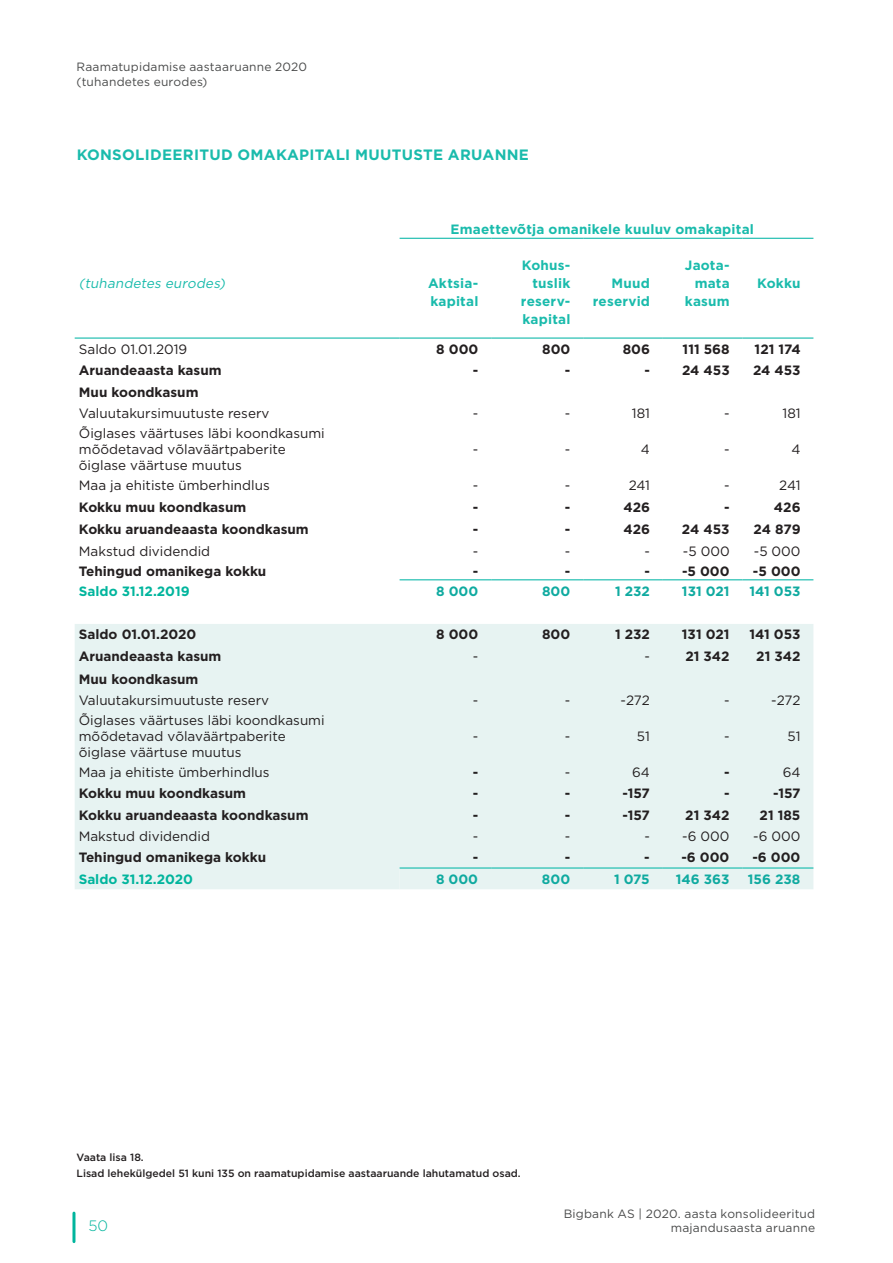
<style>
.page{position:relative;width:893px;height:1263px;background:#fff}
.page>*{position:absolute;margin:0;border:0;box-sizing:border-box;transform-origin:0 0}
.t1{font:700 15px "Gotham Pro";letter-spacing:.02em;color:#1abbac}
.t2{font:300 15px "Gotham Pro";color:#00b59d}
.t3{font:13.5px/16.2px "Gotham Pro";color:#231f20}
.t4{font:700 13.5px "Gotham Pro";color:#231f20}
.t5{font:700 13.5px/18px "Gotham Pro";letter-spacing:.015em;color:#1abbac;text-align:right}
.t6{font:700 13.5px "Gotham Pro";color:#0faaa0}
.t7{font:700 13.5px "Gotham Pro";color:#00b59d}
.t8{font:italic 13.5px "Gotham Pro";color:#1abbac}
.t9{font:12px/14.4px "Gotham";letter-spacing:.015em;color:#494a4a}
.t10{font:500 10.5px/15.6px "Gotham Pro";color:#231f20}
</style>
<div class="page">
<hr style="left:72px;top:1213px;width:3px;height:28px;background:#00b59d">
<div style="left:75px;top:624px;width:738px;height:265px;background:#e7f3f2"></div>
<div style="left:400px;top:868px;width:413px;height:21px;background:#e7f3f2"></div>
<hr style="left:75px;top:337px;width:325px;height:2px;background:#13baac">
<hr style="left:400px;top:337px;width:91px;height:2px;background:#13baac">
<hr style="left:491px;top:337px;width:92px;height:2px;background:#13baac">
<hr style="left:583px;top:337px;width:80px;height:2px;background:#13baac">
<hr style="left:663px;top:337px;width:79px;height:2px;background:#13baac">
<hr style="left:742px;top:337px;width:71px;height:2px;background:#13baac">
<hr style="left:400px;top:238px;width:91px;height:1px;background:#13baac">
<hr style="left:491px;top:238px;width:92px;height:1px;background:#13baac">
<hr style="left:583px;top:238px;width:80px;height:1px;background:#13baac">
<hr style="left:663px;top:238px;width:79px;height:1px;background:#13baac">
<hr style="left:742px;top:238px;width:71px;height:1px;background:#13baac">
<hr style="left:400px;top:579px;width:91px;height:1px;background:#13baac">
<hr style="left:400px;top:867px;width:91px;height:1px;background:#13baac">
<hr style="left:491px;top:579px;width:92px;height:1px;background:#13baac">
<hr style="left:491px;top:867px;width:92px;height:1px;background:#13baac">
<hr style="left:583px;top:579px;width:80px;height:1px;background:#13baac">
<hr style="left:583px;top:867px;width:80px;height:1px;background:#13baac">
<hr style="left:663px;top:579px;width:79px;height:1px;background:#13baac">
<hr style="left:663px;top:867px;width:79px;height:1px;background:#13baac">
<hr style="left:742px;top:579px;width:71px;height:1px;background:#13baac">
<hr style="left:742px;top:867px;width:71px;height:1px;background:#13baac">
<p class="t9" style="left:77px;top:60px;width:232px">Raamatupidamise aastaaruanne 2020 (tuhandetes eurodes)</p>
<p class="t1" style="left:77px;top:146px;width:454px">KONSOLIDEERITUD OMAKAPITALI MUUTUSTE ARUANNE</p>
<p class="t5" style="left:450px;top:220px;width:305px">Emaettevõtja omanikele kuuluv omakapital</p>
<p class="t8" style="left:79px;top:276px;width:150px">(tuhandetes eurodes)</p>
<p class="t5" style="left:428px;top:274px;width:52px;text-align:left">Aktsia&shy;kapital</p>
<p class="t5" style="left:521px;top:256px;width:51px">Kohus&shy;tuslik reserv&shy;kapital</p>
<p class="t5" style="left:593px;top:274px;width:59px">Muud reservid</p>
<p class="t5" style="left:685px;top:256px;width:46px">Jaota&shy;mata kasum</p>
<p class="t5" style="left:757px;top:274px;width:45px">Kokku</p>
<p class="t3" style="left:79px;top:341px;width:110px">Saldo 01.01.2019</p>
<p class="t4" style="left:436px;top:341px;width:44px">8 000</p>
<p class="t4" style="left:542px;top:341px;width:30px">800</p>
<p class="t4" style="left:623px;top:341px;width:29px">806</p>
<p class="t4" style="left:683px;top:341px;width:49px">111 568</p>
<p class="t4" style="left:755px;top:341px;width:48px">121 174</p>
<p class="t4" style="left:79px;top:363px;width:144px">Aruandeaasta kasum</p>
<p class="t4" style="left:473px;top:363px;width:7px">-</p>
<p class="t4" style="left:565px;top:363px;width:7px">-</p>
<p class="t4" style="left:645px;top:363px;width:87px">- 24 453</p>
<p class="t4" style="left:753px;top:363px;width:49px">24 453</p>
<p class="t4" style="left:79px;top:384px;width:121px">Muu koondkasum</p>
<p class="t3" style="left:79px;top:405px;width:192px">Valuutakursimuutuste reserv</p>
<p class="t3" style="left:473px;top:405px;width:7px">-</p>
<p class="t3" style="left:565px;top:405px;width:7px">-</p>
<p class="t3" style="left:632px;top:405px;width:20px">181</p>
<p class="t3" style="left:724px;top:405px;width:7px">-</p>
<p class="t3" style="left:782px;top:405px;width:20px">181</p>
<p class="t3" style="left:79px;top:425px;width:247px">Õiglases väärtuses läbi koondkasumi mõõdetavad võlaväärtpaberite õiglase väärtuse muutus</p>
<p class="t3" style="left:473px;top:441px;width:7px">-</p>
<p class="t3" style="left:565px;top:441px;width:7px">-</p>
<p class="t3" style="left:641px;top:441px;width:11px">4</p>
<p class="t3" style="left:724px;top:441px;width:7px">-</p>
<p class="t3" style="left:792px;top:441px;width:11px">4</p>
<p class="t3" style="left:79px;top:477px;width:192px">Maa ja ehitiste ümberhindlus</p>
<p class="t3" style="left:473px;top:477px;width:7px">-</p>
<p class="t3" style="left:565px;top:477px;width:7px">-</p>
<p class="t3" style="left:629px;top:477px;width:23px">241</p>
<p class="t3" style="left:724px;top:477px;width:7px">-</p>
<p class="t3" style="left:779px;top:477px;width:23px">241</p>
<p class="t4" style="left:79px;top:499px;width:169px">Kokku muu koondkasum</p>
<p class="t4" style="left:473px;top:499px;width:7px">-</p>
<p class="t4" style="left:565px;top:499px;width:7px">-</p>
<p class="t4" style="left:623px;top:499px;width:28px">426</p>
<p class="t4" style="left:724px;top:499px;width:7px">-</p>
<p class="t4" style="left:774px;top:499px;width:28px">426</p>
<p class="t4" style="left:79px;top:522px;width:231px">Kokku aruandeaasta koondkasum</p>
<p class="t4" style="left:473px;top:522px;width:7px">-</p>
<p class="t4" style="left:565px;top:522px;width:7px">-</p>
<p class="t4" style="left:623px;top:522px;width:28px">426</p>
<p class="t4" style="left:682px;top:522px;width:49px">24 453</p>
<p class="t4" style="left:754px;top:522px;width:49px">24 879</p>
<p class="t3" style="left:79px;top:544px;width:133px">Makstud dividendid</p>
<p class="t3" style="left:473px;top:544px;width:7px">-</p>
<p class="t3" style="left:565px;top:544px;width:7px">-</p>
<p class="t3" style="left:644px;top:544px;width:7px">-</p>
<p class="t3" style="left:683px;top:544px;width:48px">-5 000</p>
<p class="t3" style="left:754px;top:544px;width:48px">-5 000</p>
<p class="t4" style="left:79px;top:563px;width:189px">Tehingud omanikega kokku</p>
<p class="t4" style="left:473px;top:563px;width:7px">-</p>
<p class="t4" style="left:565px;top:563px;width:7px">-</p>
<p class="t4" style="left:644px;top:563px;width:87px">- -5 000</p>
<p class="t4" style="left:753px;top:563px;width:49px">-5 000</p>
<p class="t7" style="left:79px;top:583px;width:112px">Saldo 31.12.2019</p>
<p class="t6" style="left:436px;top:583px;width:44px">8 000</p>
<p class="t6" style="left:542px;top:583px;width:30px">800</p>
<p class="t6" style="left:615px;top:583px;width:36px">1 232</p>
<p class="t6" style="left:682px;top:583px;width:49px">131 021</p>
<p class="t6" style="left:749px;top:583px;width:53px">141 053</p>
<p class="t4" style="left:79px;top:627px;width:119px">Saldo 01.01.2020</p>
<p class="t4" style="left:436px;top:627px;width:44px">8 000</p>
<p class="t4" style="left:542px;top:627px;width:30px">800</p>
<p class="t4" style="left:615px;top:627px;width:36px">1 232</p>
<p class="t4" style="left:682px;top:627px;width:49px">131 021</p>
<p class="t4" style="left:749px;top:627px;width:53px">141 053</p>
<p class="t4" style="left:79px;top:649px;width:144px">Aruandeaasta kasum</p>
<p class="t3" style="left:473px;top:648px;width:7px">-</p>
<p class="t3" style="left:644px;top:648px;width:7px">-</p>
<p class="t4" style="left:685px;top:649px;width:46px">21 342</p>
<p class="t4" style="left:756px;top:649px;width:46px">21 342</p>
<p class="t4" style="left:79px;top:671px;width:121px">Muu koondkasum</p>
<p class="t3" style="left:79px;top:692px;width:192px">Valuutakursimuutuste reserv</p>
<p class="t3" style="left:473px;top:692px;width:7px">-</p>
<p class="t3" style="left:565px;top:692px;width:7px">-</p>
<p class="t3" style="left:620px;top:692px;width:31px">-272</p>
<p class="t3" style="left:724px;top:692px;width:7px">-</p>
<p class="t3" style="left:771px;top:692px;width:31px">-272</p>
<p class="t3" style="left:79px;top:712px;width:247px">Õiglases väärtuses läbi koondkasumi mõõdetavad võlaväärtpaberite õiglase väärtuse muutus</p>
<p class="t3" style="left:473px;top:728px;width:7px">-</p>
<p class="t3" style="left:565px;top:728px;width:7px">-</p>
<p class="t3" style="left:637px;top:728px;width:15px">51</p>
<p class="t3" style="left:724px;top:728px;width:7px">-</p>
<p class="t3" style="left:787px;top:728px;width:15px">51</p>
<p class="t3" style="left:79px;top:764px;width:192px">Maa ja ehitiste ümberhindlus</p>
<p class="t4" style="left:473px;top:765px;width:7px">-</p>
<p class="t3" style="left:565px;top:764px;width:7px">-</p>
<p class="t3" style="left:632px;top:764px;width:19px">64</p>
<p class="t4" style="left:724px;top:765px;width:7px">-</p>
<p class="t3" style="left:783px;top:764px;width:19px">64</p>
<p class="t4" style="left:79px;top:786px;width:169px">Kokku muu koondkasum</p>
<p class="t4" style="left:473px;top:786px;width:7px">-</p>
<p class="t4" style="left:565px;top:786px;width:7px">-</p>
<p class="t4" style="left:623px;top:786px;width:29px">-157</p>
<p class="t4" style="left:724px;top:786px;width:7px">-</p>
<p class="t4" style="left:773px;top:786px;width:29px">-157</p>
<p class="t4" style="left:79px;top:807px;width:231px">Kokku aruandeaasta koondkasum</p>
<p class="t4" style="left:473px;top:807px;width:7px">-</p>
<p class="t4" style="left:565px;top:807px;width:7px">-</p>
<p class="t4" style="left:623px;top:807px;width:29px">-157</p>
<p class="t4" style="left:685px;top:807px;width:46px">21 342</p>
<p class="t4" style="left:760px;top:807px;width:42px">21 185</p>
<p class="t3" style="left:79px;top:828px;width:133px">Makstud dividendid</p>
<p class="t3" style="left:473px;top:828px;width:7px">-</p>
<p class="t3" style="left:565px;top:828px;width:7px">-</p>
<p class="t3" style="left:644px;top:828px;width:7px">-</p>
<p class="t3" style="left:682px;top:828px;width:49px">-6 000</p>
<p class="t3" style="left:753px;top:828px;width:49px">-6 000</p>
<p class="t4" style="left:79px;top:850px;width:189px">Tehingud omanikega kokku</p>
<p class="t4" style="left:473px;top:850px;width:7px">-</p>
<p class="t4" style="left:565px;top:850px;width:7px">-</p>
<p class="t4" style="left:644px;top:850px;width:87px">- -6 000</p>
<p class="t4" style="left:752px;top:850px;width:50px">-6 000</p>
<p class="t7" style="left:79px;top:871px;width:116px">Saldo 31.12.2020</p>
<p class="t6" style="left:436px;top:871px;width:44px">8 000</p>
<p class="t6" style="left:542px;top:871px;width:30px">800</p>
<p class="t6" style="left:614px;top:871px;width:37px">1 075</p>
<p class="t6" style="left:676px;top:871px;width:55px">146 363</p>
<p class="t6" style="left:748px;top:871px;width:54px">156 238</p>
<p class="t10" style="left:77px;top:1149px;width:446px">Vaata lisa 18.<br>Lisad lehekülgedel 51 kuni 135 on raamatupidamise aastaaruande lahutamatud osad.</p>
<p class="t2" style="left:89px;top:1218px;width:21px">50</p>
<p class="t9" style="left:564px;top:1206px;width:253px;text-align:right">Bigbank AS | 2020. aasta konsolideeritud majandusaasta aruanne</p>
</div>
